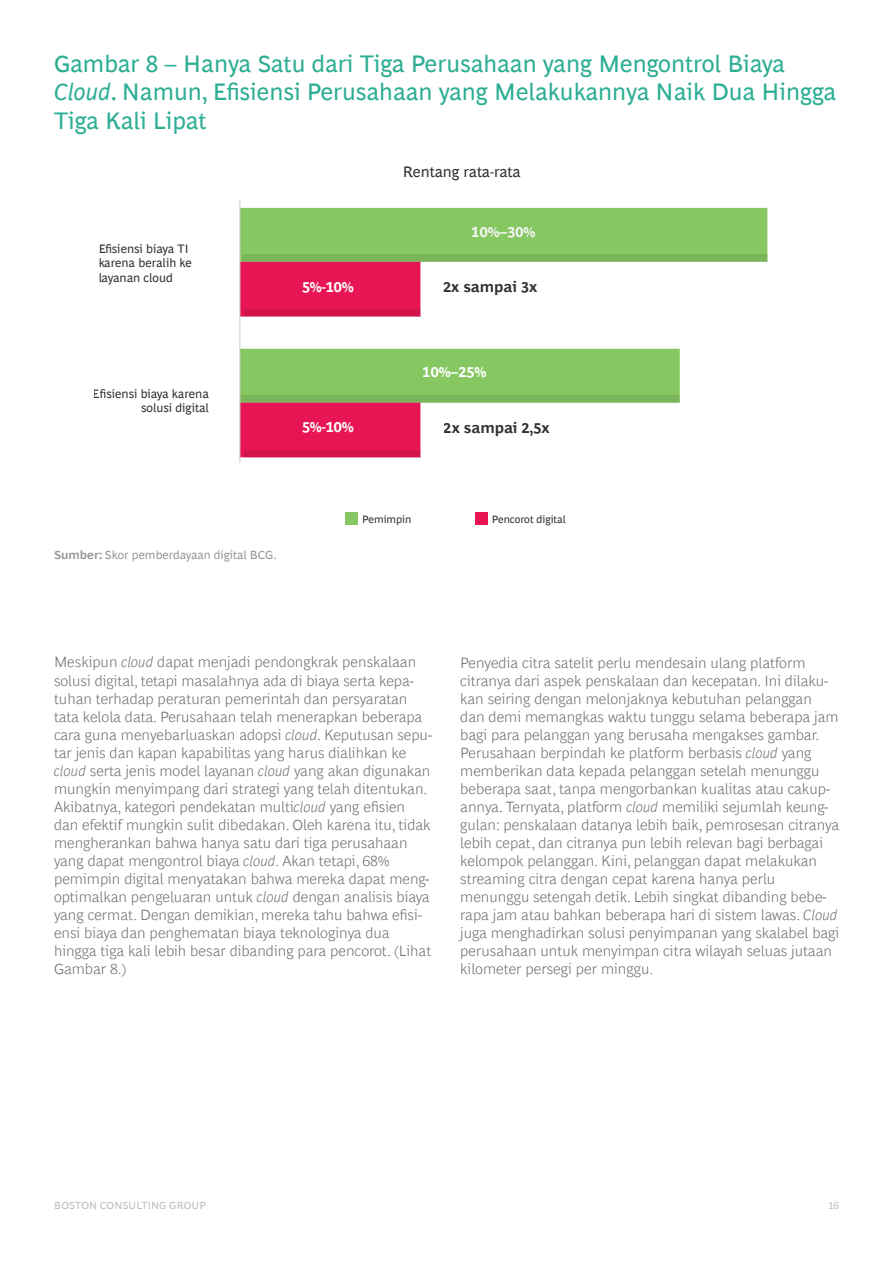
<style>
.page{position:relative;width:893px;height:1263px;background:#fff}
.page>*{position:absolute;margin:0;border:0;box-sizing:border-box;transform-origin:0 0}
.t1{font:24px/28.8px "Henderson BCG Sans";color:#2dae94}
.t2{font:700 15.3px "Henderson BCG Sans";color:#313232}
.t3{font:700 15.3px "Henderson BCG Sans";color:#fff}
.t4{font:15.3px "Henderson BCG Sans";letter-spacing:-.01em;color:#313232}
.t5{font:700 15.3px "Henderson BCG Sans";color:#f4f5f6}
.t6{font:300 15px/18px "Henderson BCG Sans";color:#707070}
.t7{font:12.3px/14.7px "Henderson BCG Sans";color:#313232}
.t8{font:12px "Henderson BCG Sans";color:#989999}
.t9{font:10.65px "Henderson BCG Sans";color:#313232}
.t10{font:10.5px "Henderson BCG Sans";letter-spacing:.01em;color:#c0bebe}
.s1{font-style:italic}
.s2{font-weight:700}
</style>
<div class="page">
<svg style="left:241px;top:208px;width:526px;height:195px;fill:#86c762"></svg>
<svg style="left:241px;top:262px;width:179px;height:195px"></svg>
<div style="left:241px;top:395px;width:438px;height:8px;background:#7ab559"></div>
<div style="left:242px;top:255px;width:525px;height:7px;background:#7ab559"></div>
<div style="left:244px;top:309px;width:176px;height:7px;background:#d2134c"></div>
<div style="left:244px;top:450px;width:176px;height:7px;background:#d2134c"></div>
<hr style="left:240px;top:200px;width:1px;height:263px;background:#cccccb">
<div style="left:345px;top:512px;width:13px;height:13px;background:#86c762"></div>
<div style="left:475px;top:512px;width:13px;height:13px;background:#e71554"></div>
<h1 class="t1" style="left:54px;top:47px;width:784px">Gambar 8 – Hanya Satu dari Tiga Perusahaan yang Mengontrol Biaya<br><span class="s1">Cloud</span>. Namun, Efisiensi Perusahaan yang Melakukannya Naik Dua Hingga<br>Tiga Kali Lipat</h1>
<p class="t4" style="left:403px;top:160px;width:119px">Rentang rata-rata</p>
<p class="t7" style="left:98px;top:240px;width:95px">Efisiensi biaya TI karena beralih ke layanan cloud</p>
<p class="t7" style="left:93px;top:385px;width:118px;text-align:right">Efisiensi biaya karena solusi digital</p>
<p class="t3" style="left:302px;top:276px;width:53px">5%-10%</p>
<p class="t3" style="left:302px;top:416px;width:53px">5%-10%</p>
<p class="t5" style="left:472px;top:221px;width:65px">10%–30%</p>
<p class="t2" style="left:443px;top:276px;width:95px">2x sampai 3x</p>
<p class="t3" style="left:423px;top:361px;width:65px">10%–25%</p>
<p class="t2" style="left:444px;top:417px;width:107px">2x sampai 2,5x</p>
<p class="t8" style="left:54px;top:546px;width:224px"><span class="s2">Sumber:</span> Skor pemberdayaan digital BCG.</p>
<p class="t9" style="left:362px;top:511px;width:51px">Pemimpin</p>
<p class="t9" style="left:492px;top:511px;width:75px">Pencorot digital</p>
<p class="t6" style="left:54px;top:652px;width:379px">Meskipun <span class="s1">cloud</span> dapat menjadi pendongkrak penskalaan solusi digital, tetapi masalahnya ada di biaya serta kepa&shy;tuhan terhadap peraturan pemerintah dan persyaratan tata kelola data. Perusahaan telah menerapkan beberapa cara guna menyebarluaskan adopsi <span class="s1">cloud</span>. Keputusan sepu&shy;tar jenis dan kapan kapabilitas yang harus dialihkan ke <span class="s1">cloud</span> serta jenis model layanan <span class="s1">cloud</span> yang akan digunakan mungkin menyimpang dari strategi yang telah ditentukan.<br>Akibatnya, kategori pendekatan multi<span class="s1">cloud</span> yang efisien dan efektif mungkin sulit dibedakan. Oleh karena itu, tidak mengherankan bahwa hanya satu dari tiga perusahaan yang dapat mengontrol biaya <span class="s1">cloud</span>. Akan tetapi, 68% pemimpin digital menyatakan bahwa mereka dapat meng&shy;optimalkan pengeluaran untuk <span class="s1">cloud</span> dengan analisis biaya yang cermat. Dengan demikian, mereka tahu bahwa efisi&shy;ensi biaya dan penghematan biaya teknologinya dua hingga tiga kali lebih besar dibanding para pencorot. (Lihat Gambar 8.)</p>
<p class="t6" style="left:460px;top:652px;width:381px">Penyedia citra satelit perlu mendesain ulang platform citranya dari aspek penskalaan dan kecepatan. Ini dilaku&shy;kan seiring dengan melonjaknya kebutuhan pelanggan dan demi memangkas waktu tunggu selama beberapa jam bagi para pelanggan yang berusaha mengakses gambar.<br>Perusahaan berpindah ke platform berbasis <span class="s1">cloud</span> yang memberikan data kepada pelanggan setelah menunggu beberapa saat, tanpa mengorbankan kualitas atau cakup&shy;annya. Ternyata, platform <span class="s1">cloud</span> memiliki sejumlah keung&shy;gulan: penskalaan datanya lebih baik, pemrosesan citranya lebih cepat, dan citranya pun lebih relevan bagi berbagai kelompok pelanggan. Kini, pelanggan dapat melakukan streaming citra dengan cepat karena hanya perlu menunggu setengah detik. Lebih singkat dibanding bebe&shy;rapa jam atau bahkan beberapa hari di sistem lawas. <span class="s1">Cloud </span>juga menghadirkan solusi penyimpanan yang skalabel bagi perusahaan untuk menyimpan citra wilayah seluas jutaan kilometer persegi per minggu.</p>
<p class="t10" style="left:54px;top:1197px;width:153px">BOSTON CONSULTING GROUP</p>
<p class="t10" style="left:828px;top:1197px;width:12px">16</p>
</div>
